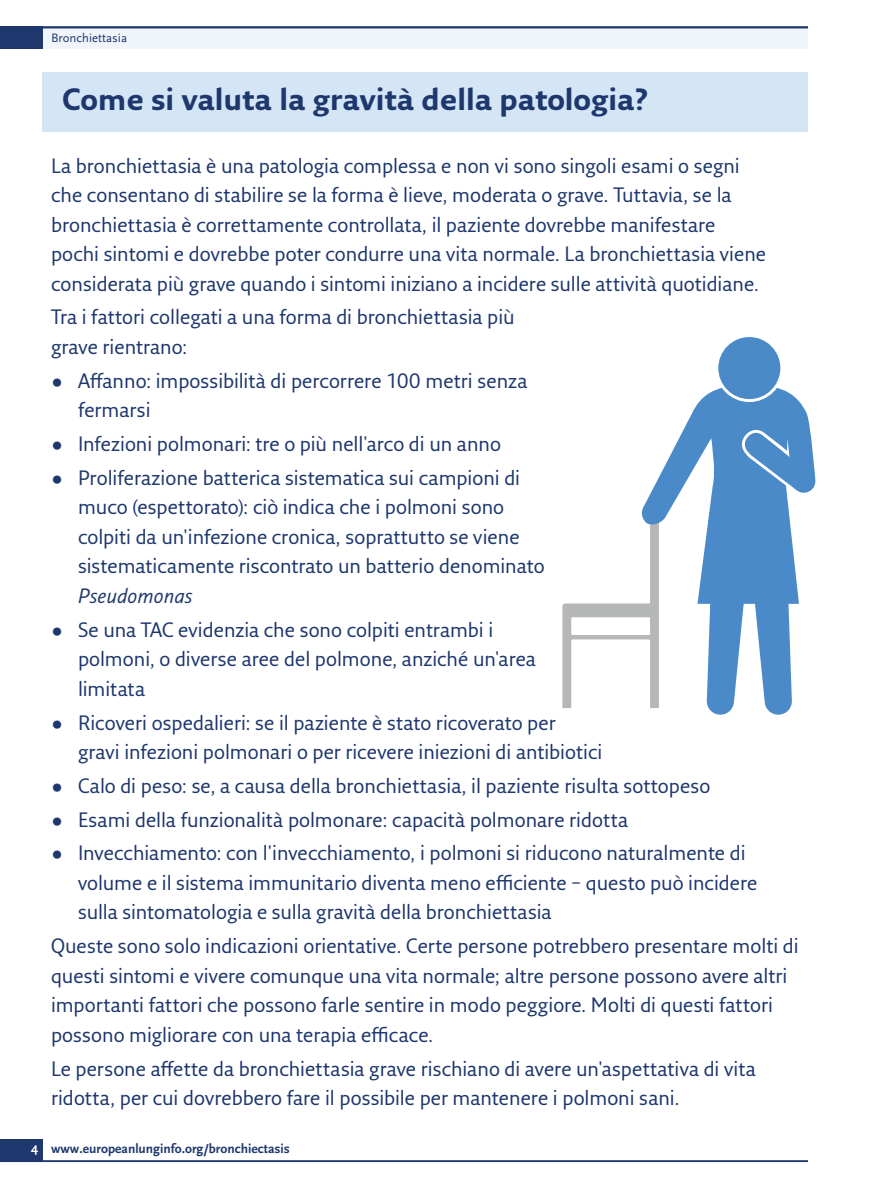
<style>
.page{position:relative;width:893px;height:1191px;background:#fff}
.page>*{position:absolute;margin:0;border:0;box-sizing:border-box;transform-origin:0 0}
.t1{font:700 30px "Fresco Sans Pro";color:#1e376d}
.H___B-head{font:20.25px/29.5px "Fresco Sans Pro";color:#1e376d}
.t2{font:700 13.5px "Scala Sans";color:#1e376d}
.t3{font:12.75px "Scala Sans";color:#1e376d}
.s1{font-style:italic}
.s2{color:#fff}
</style>
<div class="page">
<div style="left:0;top:26px;width:808px;height:23px;background:#eff5fb"></div>
<div style="left:0;top:1138px;width:43px;height:23px;background:#1e376d"></div>
<div style="left:0;top:26px;width:43px;height:23px;background:#1e376d"></div>
<hr style="left:0;top:1160px;width:808px;height:2px;background:#1e376d">
<hr style="left:0;top:26px;width:808px;height:2px;background:#1e376d">
<div style="left:43px;top:72px;width:765px;height:60px;background:#d4e5f5"></div>
<svg style="left:562px;top:603px;width:77px;height:105px"></svg>
<svg style="left:639px;top:388px;width:176px;height:326px"></svg>
<svg style="left:715px;top:334px;width:68px;height:68px"></svg>
<div style="left:718px;top:337px;width:62px;height:62px;background:#4b8ac8;border-radius:50%"></div>
<svg style="left:740px;top:429px;width:67px;height:61px;background:#5d95cd"></svg>
<p class="t3" style="left:51px;top:31px;width:78px">Bronchiettasia</p>
<p class="t1" style="left:62px;top:80px;width:587px">Come si valuta la gravità della patologia?</p>
<p class="H___B-head" style="left:51px;top:150px;width:717px">La bronchiettasia è una patologia complessa e non vi sono singoli esami o segni che consentano di stabilire se la forma è lieve, moderata o grave. Tuttavia, se la bronchiettasia è correttamente controllata, il paziente dovrebbe manifestare pochi sintomi e dovrebbe poter condurre una vita normale. La bronchiettasia viene considerata più grave quando i sintomi iniziano a incidere sulle attività quotidiane.</p>
<p class="H___B-head" style="left:51px;top:302px;width:465px">Tra i fattori collegati a una forma di bronchiettasia più grave rientrano:</p>
<p class="H___B-head" style="left:78px;top:365px;width:451px;text-indent:-27px">• Affanno: impossibilità di percorrere 100 metri senza fermarsi</p>
<p class="H___B-head" style="left:51px;top:428px;width:451px">• Infezioni polmonari: tre o più nell'arco di un anno</p>
<p class="H___B-head" style="left:78px;top:462px;width:468px;text-indent:-27px">• Proliferazione batterica sistematica sui campioni di muco (espettorato): ciò indica che i polmoni sono colpiti da un'infezione cronica, soprattutto se viene sistematicamente riscontrato un batterio denominato <span class="s1">Pseudomonas</span></p>
<p class="H___B-head" style="left:78px;top:614px;width:460px;text-indent:-27px">• Se una TAC evidenzia che sono colpiti entrambi i polmoni, o diverse aree del polmone, anziché un'area limitata</p>
<p class="H___B-head" style="left:78px;top:707px;width:526px;text-indent:-27px">• Ricoveri ospedalieri: se il paziente è stato ricoverato per gravi infezioni polmonari o per ricevere iniezioni di antibiotici</p>
<p class="H___B-head" style="left:51px;top:770px;width:661px">• Calo di peso: se, a causa della bronchiettasia, il paziente risulta sottopeso</p>
<p class="H___B-head" style="left:51px;top:804px;width:579px">• Esami della funzionalità polmonare: capacità polmonare ridotta</p>
<p class="H___B-head" style="left:78px;top:838px;width:681px;text-indent:-27px">• Invecchiamento: con l'invecchiamento, i polmoni si riducono naturalmente di volume e il sistema immunitario diventa meno efficiente – questo può incidere sulla sintomatologia e sulla gravità della bronchiettasia</p>
<p class="H___B-head" style="left:51px;top:930px;width:749px">Queste sono solo indicazioni orientative. Certe persone potrebbero presentare molti di questi sintomi e vivere comunque una vita normale; altre persone possono avere altri importanti fattori che possono farle sentire in modo peggiore. Molti di questi fattori possono migliorare con una terapia efficace.</p>
<p class="H___B-head" style="left:51px;top:1053px;width:706px">Le persone affette da bronchiettasia grave rischiano di avere un'aspettativa di vita ridotta, per cui dovrebbero fare il possibile per mantenere i polmoni sani.</p>
<p class="t2" style="left:31px;top:1141px;width:260px"><span class="s2">4</span> www.europeanlunginfo.org/bronchiectasis</p>
</div>
